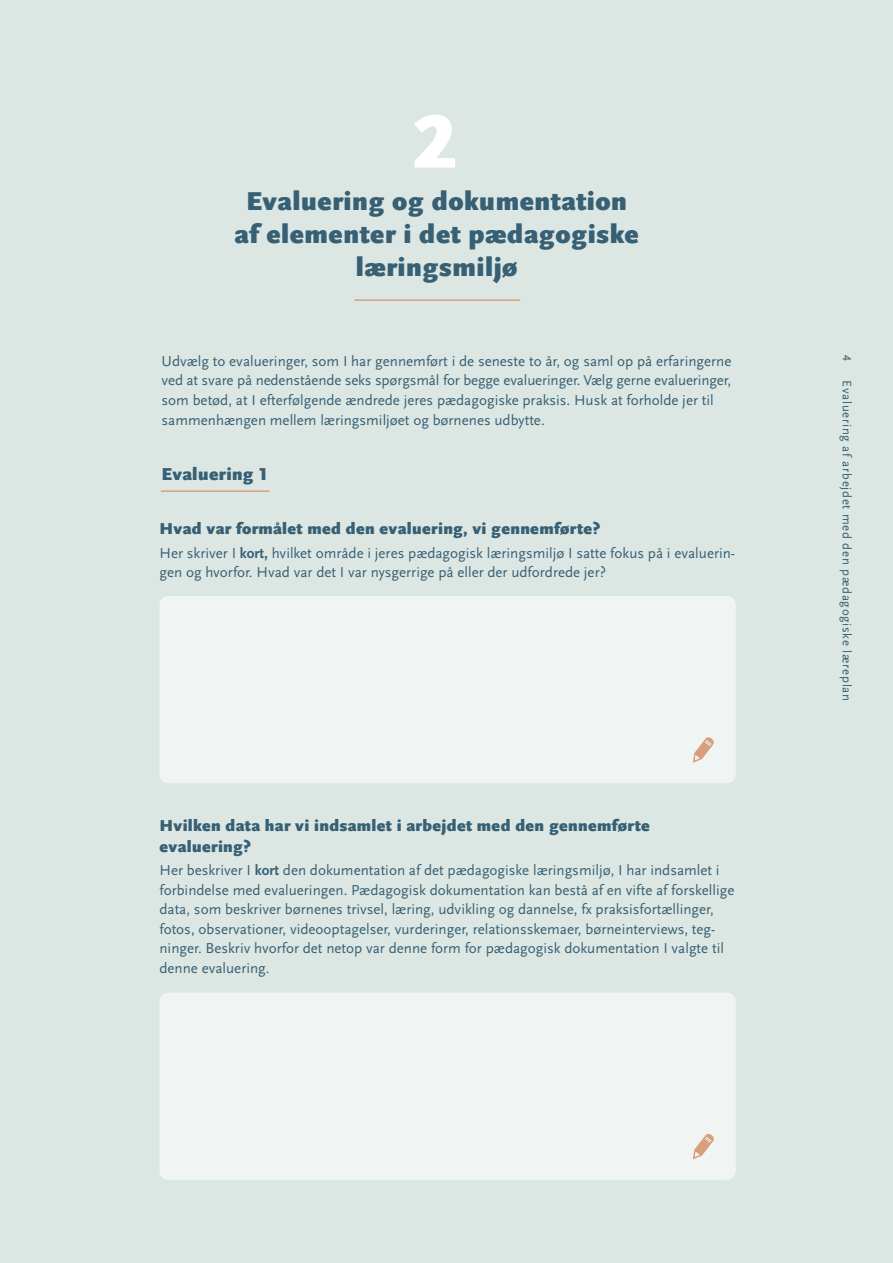
<style>
.page{position:relative;width:893px;height:1263px;background:#dce7e3}
.page>*{position:absolute;margin:0;border:0;box-sizing:border-box;transform-origin:0 0}
.t1{font:900 78.75px "Scala Sans OT";color:#fff}
.t2{font:900 27px/33px "Scala Sans OT";letter-spacing:.02em;color:#376075;text-align:center}
.t3{font:900 18px "Scala Sans OT";letter-spacing:.02em;color:#376075}
.t4{font:900 16.5px/21px "Scala Sans OT";letter-spacing:.02em;color:#376075}
.t5{font:15px/19.5px "Scala Sans OT";color:#376075}
.t6{font:12.75px "Scala Sans OT";letter-spacing:.055em;color:#376075}
.s1{font-weight:700}
</style>
<div class="page">
<hr style="left:161px;top:490px;width:108px;height:2px;background:#d79f7c">
<hr style="left:354px;top:299px;width:166px;height:2px;background:#d79f7c">
<div style="left:159px;top:596px;width:577px;height:187px;background:#f0f5f4;border-radius:9px"></div>
<div style="left:159px;top:993px;width:577px;height:187px;background:#f0f5f4;border-radius:9px"></div>
<svg style="left:693px;top:737px;width:21px;height:26px"></svg>
<svg style="left:693px;top:1134px;width:21px;height:25px"></svg>
<h1 class="t1" style="left:412px;top:97px;width:47px">2</h1>
<h2 class="t2" style="left:235px;top:185px;width:406px">Evaluering og dokumentation af elementer i det pædagogiske læringsmiljø</h2>
<p class="t5" style="left:162px;top:352px;width:571px">Udvælg to evalueringer, som I har gennemført i de seneste to år, og saml op på erfaringerne ved at svare på nedenstående seks spørgsmål for begge evalueringer. Vælg gerne evalueringer, som betød, at I efterfølgende ændrede jeres pædagogiske praksis. Husk at forholde jer til sammenhængen mellem læringsmiljøet og børnenes udbytte.</p>
<p class="t3" style="left:162px;top:464px;width:107px">Evaluering 1</p>
<p class="t4" style="left:159px;top:518px;width:442px">Hvad var formålet med den evaluering, vi gennemførte?</p>
<p class="t5" style="left:159px;top:543px;width:577px">Her skriver I <span class="s1">kort,</span> hvilket område i jeres pædagogisk læringsmiljø I satte fokus på i evaluerin&shy;gen og hvorfor. Hvad var det I var nysgerrige på eller der udfordrede jer?</p>
<p class="t4" style="left:159px;top:815px;width:492px">Hvilken data har vi indsamlet i arbejdet med den gennemførte evaluering?</p>
<p class="t5" style="left:159px;top:861px;width:576px">Her beskriver I <span class="s1">kort</span> den dokumentation af det pædagogiske læringsmiljø, I har indsamlet i forbindelse med evalueringen. Pædagogisk dokumentation kan bestå af en vifte af forskellige data, som beskriver børnenes trivsel, læring, udvikling og dannelse, fx praksisfortællinger, fotos, observationer, videooptagelser, vurderinger, relationsskemaer, børneinterviews, teg&shy;ninger. Beskriv hvorfor det netop var denne form for pædagogisk dokumentation I valgte til denne evaluering.</p>
<p class="t6" style="left:854px;top:355px;width:7px;rotate:90deg">4</p>
<p class="t6" style="left:854px;top:380px;width:322px;rotate:90deg">Evaluering af arbejdet med den pædagogiske læreplan</p>
</div>
